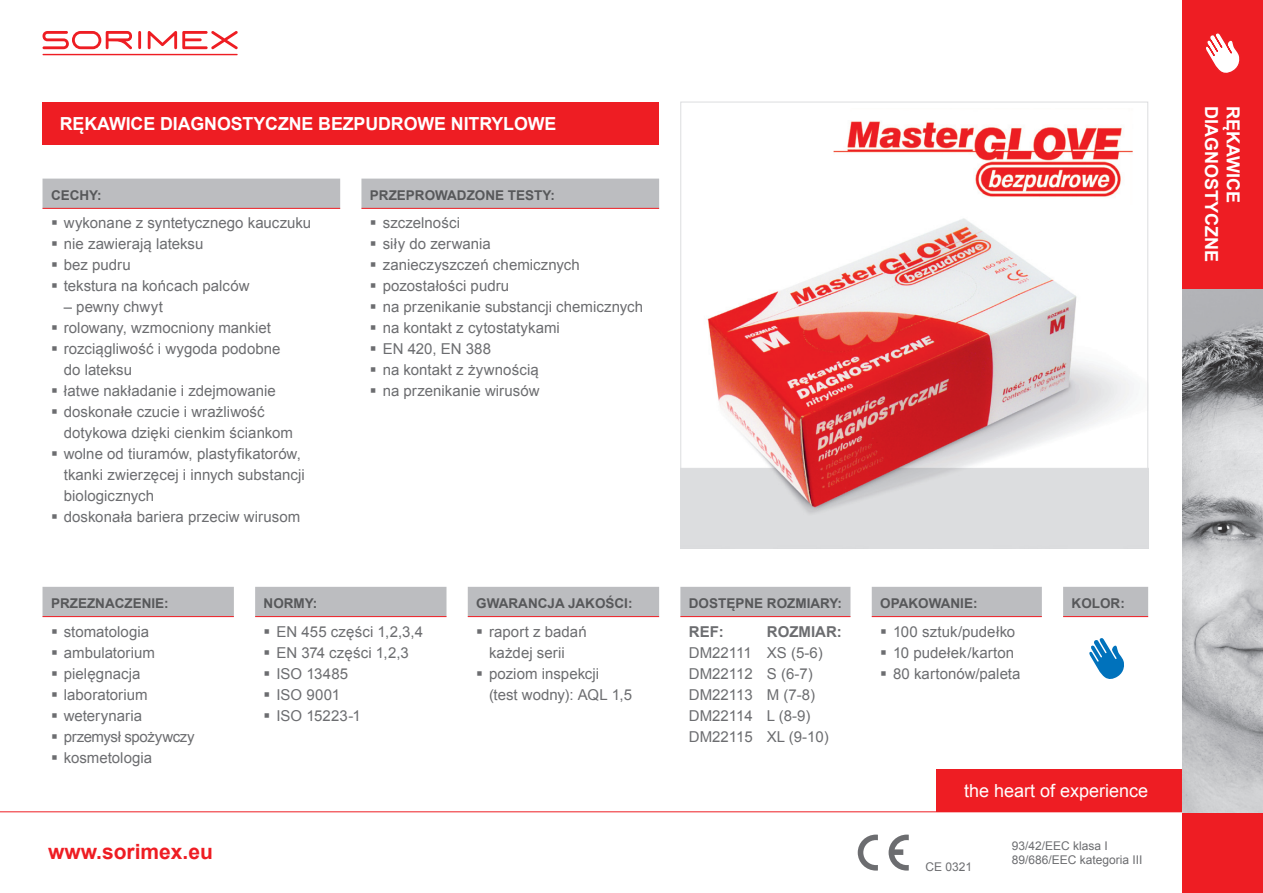
<style>
.page{position:relative;width:1263px;height:893px;background:#fff}
.page>*{position:absolute;margin:0;border:0;box-sizing:border-box;transform-origin:0 0}
.t1{font:700 21px "Arial";color:#ee1d23}
.t2{font:700 18px "Arial";letter-spacing:-.005em;color:#fff}
.t3{font:18px "Arial";color:#fff}
.wymienianka{font:15px/21px "Arial";color:#6c6d70}
.wymienianka-2{font:15px "Arial";letter-spacing:-.025em;color:#6c6d70}
.t4{font:700 15px "Arial";color:#6c6d70}
.tytul{font:700 13.5px "Arial";color:#57585a}
.t5{font:12px "Arial";color:#6c6d70}
</style>
<div class="page">
<div style="left:43px;top:102px;width:616px;height:43px;background:#ee1d23"></div>
<svg style="left:1089px;top:638px;width:35px;height:41px"></svg>
<img style="left:833px;top:121px;width:300px;height:76px">
<svg style="left:858px;top:835px;width:20px;height:36px"></svg>
<svg style="left:888px;top:835px;width:21px;height:36px"></svg>
<div style="left:43px;top:179px;width:616px;height:29px;background:#bcbdc0"></div>
<hr style="left:43px;top:208px;width:297px;height:1px;background:#ee1d23">
<hr style="left:361px;top:208px;width:298px;height:1px;background:#ee1d23">
<svg style="left:680px;top:587px;width:468px;height:30px;background:#c2c3c5"></svg>
<hr style="left:872px;top:616px;width:170px;height:1px;background:#ee1d23">
<hr style="left:680px;top:616px;width:170px;height:1px;background:#ee1d23">
<hr style="left:1063px;top:616px;width:85px;height:1px;background:#ee1d23">
<svg style="left:43px;top:587px;width:616px;height:30px;background:#c0c1c4"></svg>
<hr style="left:43px;top:616px;width:191px;height:1px;background:#ee1d23">
<hr style="left:255px;top:616px;width:191px;height:1px;background:#ee1d23">
<hr style="left:468px;top:616px;width:191px;height:1px;background:#ee1d23">
<img style="left:682px;top:218px;width:464px;height:328px">
<div style="left:936px;top:770px;width:246px;height:42px;background:#ee1d23"></div>
<hr style="left:0;top:811px;width:1182px;height:1px;background:#ee1d23">
<hr style="left:138px;top:31px;width:3px;height:18px;background:#ee1d23">
<hr style="left:43px;top:54px;width:195px;height:1px;background:#ee1d23">
<svg style="left:43px;top:31px;width:89px;height:18px"></svg>
<svg style="left:148px;top:31px;width:90px;height:18px"></svg>
<div style="left:1182px;top:0;width:81px;height:289px;background:#ee1d23"></div>
<div style="left:1182px;top:811px;width:81px;height:82px;background:#ee1d23"></div>
<svg style="left:1206px;top:33px;width:34px;height:40px"></svg>
<img style="left:1182px;top:289px;width:81px;height:523px">
<p class="t2" style="left:60px;top:112px;width:498px">RĘKAWICE DIAGNOSTYCZNE BEZPUDROWE NITRYLOWE</p>
<p class="tytul" style="left:51px;top:186px;width:52px">CECHY:</p>
<p class="tytul" style="left:370px;top:186px;width:187px">PRZEPROWADZONE TESTY:</p>
<p class="wymienianka" style="left:51px;top:213px;width:262px">▪ wykonane z syntetycznego kauczuku</p>
<p class="wymienianka" style="left:51px;top:234px;width:154px">▪ nie zawierają lateksu</p>
<p class="wymienianka" style="left:51px;top:255px;width:81px">▪ bez pudru</p>
<p class="wymienianka" style="left:51px;top:276px;width:200px">▪ tekstura na końcach palców</p>
<p class="wymienianka" style="left:64px;top:297px;width:101px">– pewny chwyt</p>
<p class="wymienianka" style="left:51px;top:318px;width:222px">▪ rolowany, wzmocniony mankiet</p>
<p class="wymienianka" style="left:64px;top:339px;width:218px;text-indent:-13px">▪ rozciągliwość i wygoda podobne do lateksu</p>
<p class="wymienianka" style="left:51px;top:381px;width:226px">▪ łatwe nakładanie i zdejmowanie</p>
<p class="wymienianka" style="left:64px;top:402px;width:231px;text-indent:-13px">▪ doskonałe czucie i wrażliwość dotykowa dzięki cienkim ściankom</p>
<p class="wymienianka" style="left:64px;top:444px;width:242px;text-indent:-13px">▪ wolne od tiuramów, plastyfikatorów, tkanki zwierzęcej i innych substancji biologicznych</p>
<p class="wymienianka" style="left:51px;top:507px;width:251px">▪ doskonała bariera przeciw wirusom</p>
<p class="wymienianka" style="left:370px;top:213px;width:92px">▪ szczelności</p>
<p class="wymienianka" style="left:370px;top:234px;width:122px">▪ siły do zerwania</p>
<p class="wymienianka" style="left:370px;top:255px;width:211px">▪ zanieczyszczeń chemicznych</p>
<p class="wymienianka" style="left:370px;top:276px;width:141px">▪ pozostałości pudru</p>
<p class="wymienianka" style="left:370px;top:297px;width:275px">▪ na przenikanie substancji chemicznych</p>
<p class="wymienianka" style="left:370px;top:318px;width:191px">▪ na kontakt z cytostatykami</p>
<p class="wymienianka" style="left:370px;top:339px;width:123px">▪ EN 420, EN 388</p>
<p class="wymienianka" style="left:370px;top:360px;width:170px">▪ na kontakt z żywnością</p>
<p class="wymienianka" style="left:370px;top:381px;width:171px">▪ na przenikanie wirusów</p>
<p class="tytul" style="left:51px;top:594px;width:119px">PRZEZNACZENIE:</p>
<p class="tytul" style="left:264px;top:594px;width:55px">NORMY:</p>
<p class="tytul" style="left:476px;top:594px;width:158px">GWARANCJA JAKOŚCI:</p>
<p class="wymienianka" style="left:51px;top:621px;width:100px">▪ stomatologia</p>
<p class="wymienianka" style="left:51px;top:642px;width:105px">▪ ambulatorium</p>
<p class="wymienianka" style="left:51px;top:663px;width:91px">▪ pielęgnacja</p>
<p class="wymienianka" style="left:51px;top:684px;width:98px">▪ laboratorium</p>
<p class="wymienianka" style="left:51px;top:705px;width:93px">▪ weterynaria</p>
<p class="wymienianka-2" style="left:51px;top:727px;width:145px">▪ przemysł spożywczy</p>
<p class="wymienianka" style="left:51px;top:747px;width:103px">▪ kosmetologia</p>
<p class="wymienianka" style="left:264px;top:621px;width:161px">▪ EN 455 części 1,2,3,4</p>
<p class="wymienianka" style="left:264px;top:642px;width:147px">▪ EN 374 części 1,2,3</p>
<p class="wymienianka" style="left:264px;top:663px;width:86px">▪ ISO 13485</p>
<p class="wymienianka" style="left:264px;top:684px;width:78px">▪ ISO 9001</p>
<p class="wymienianka" style="left:264px;top:705px;width:99px">▪ ISO 15223-1</p>
<p class="wymienianka" style="left:489px;top:621px;width:99px;text-indent:-13px">▪ raport z badań każdej serii</p>
<p class="wymienianka" style="left:489px;top:663px;width:145px;text-indent:-13px">▪ poziom inspekcji<br>(test wodny): AQL 1,5</p>
<h1 class="t1" style="left:48px;top:838px;width:166px">www.sorimex.eu</h1>
<p class="tytul" style="left:689px;top:594px;width:155px">DOSTĘPNE ROZMIARY:</p>
<p class="tytul" style="left:880px;top:594px;width:99px">OPAKOWANIE:</p>
<p class="tytul" style="left:1071px;top:594px;width:55px">KOLOR:</p>
<p class="t4" style="left:689px;top:621px;width:36px">REF:</p>
<p class="t4" style="left:767px;top:621px;width:76px">ROZMIAR:</p>
<p class="wymienianka" style="left:689px;top:642px;width:135px">DM22111 XS (5-6)</p>
<p class="wymienianka" style="left:689px;top:663px;width:125px">DM22112 S (6-7)</p>
<p class="wymienianka" style="left:689px;top:684px;width:128px">DM22113 M (7-8)</p>
<p class="wymienianka" style="left:689px;top:705px;width:123px">DM22114 L (8-9)</p>
<p class="wymienianka" style="left:689px;top:726px;width:141px">DM22115 XL (9-10)</p>
<p class="wymienianka" style="left:880px;top:621px;width:136px">▪ 100 sztuk/pudełko</p>
<p class="wymienianka" style="left:880px;top:642px;width:135px">▪ 10 pudełek/karton</p>
<p class="wymienianka" style="left:880px;top:663px;width:142px">▪ 80 kartonów/paleta</p>
<p class="t3" style="left:964px;top:779px;width:186px">the heart of experience</p>
<p class="t5" style="left:925px;top:858px;width:48px">CE 0321</p>
<p class="t5" style="left:1012px;top:838px;width:98px">93/42/EEC klasa I</p>
<p class="t5" style="left:1012px;top:852px;width:132px">89/686/EEC kategoria III</p>
<p class="t2" style="left:1223px;top:106px;width:158px;rotate:90deg">DIAGNOSTYCZNE</p>
<p class="t2" style="left:1245px;top:106px;width:99px;rotate:90deg">RĘKAWICE</p>
</div>
